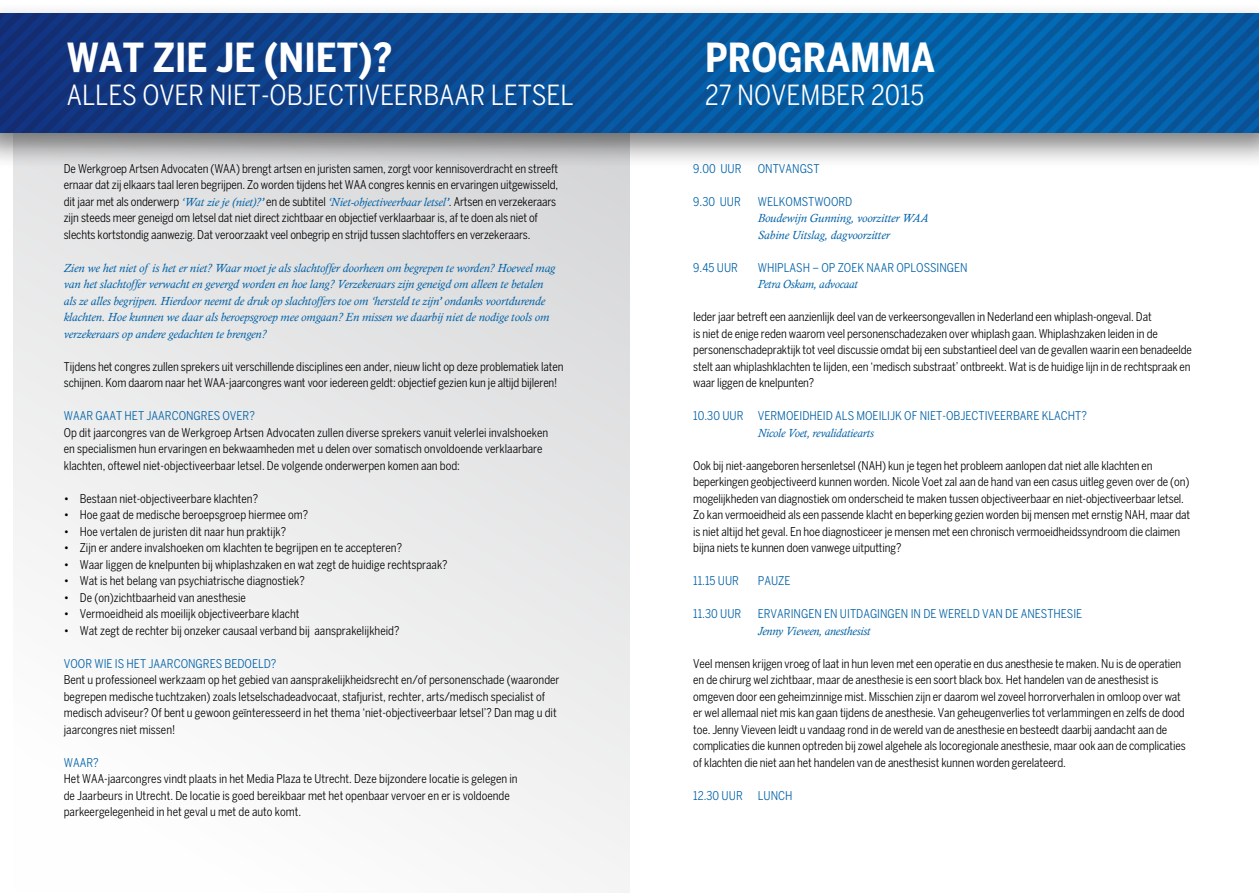
<style>
.page{position:relative;width:1259px;height:893px;background:#fff}
.page>*{position:absolute;margin:0;border:0;box-sizing:border-box;transform-origin:0 0}
.t1{font:700 condensed 39.75px "Benton Sans";color:#fff}
.t2{font:condensed 27.45px "Benton Sans";color:#fff}
.t3{font:condensed 12px/16.5px "Benton Sans";letter-spacing:-.01em;color:#000}
.t4{font:italic 12px/16.5px "Calisto";color:#0061a6}
.t5{font:condensed 12px "Benton Sans";color:#0061a6}
.s1{font-family:"Calisto";font-style:italic;font-stretch:normal;color:#0061a6}
</style>
<div class="page">
<svg style="left:13px;top:169px;width:616px;height:724px;fill:#eceded"></svg>
<div style="left:0;top:2px;width:1259px;height:167px;background:#000;opacity:.5"></div>
<svg style="left:366px;top:14px;width:18px;height:119px"></svg>
<svg style="left:384px;top:14px;width:18px;height:119px"></svg>
<svg style="left:419px;top:14px;width:18px;height:119px;fill:#0c478d"></svg>
<svg style="left:437px;top:14px;width:18px;height:119px"></svg>
<svg style="left:455px;top:14px;width:18px;height:119px"></svg>
<svg style="left:473px;top:14px;width:18px;height:119px;fill:#0b4a90"></svg>
<svg style="left:491px;top:14px;width:17px;height:119px;fill:#0b4a91"></svg>
<svg style="left:508px;top:14px;width:18px;height:119px"></svg>
<svg style="left:526px;top:14px;width:18px;height:119px"></svg>
<svg style="left:544px;top:14px;width:18px;height:119px"></svg>
<svg style="left:562px;top:14px;width:18px;height:119px"></svg>
<svg style="left:580px;top:14px;width:18px;height:119px"></svg>
<svg style="left:598px;top:14px;width:17px;height:119px"></svg>
<svg style="left:615px;top:14px;width:18px;height:119px"></svg>
<svg style="left:633px;top:14px;width:18px;height:119px"></svg>
<svg style="left:651px;top:14px;width:608px;height:119px"></svg>
<svg style="left:669px;top:28px;width:590px;height:105px"></svg>
<svg style="left:687px;top:46px;width:572px;height:87px"></svg>
<svg style="left:704px;top:63px;width:555px;height:70px"></svg>
<h1 class="t1" style="left:67px;top:35px;width:327px">WAT ZIE JE (NIET)?</h1>
<h2 class="t2" style="left:67px;top:80px;width:508px">alles over ni et-objectiveerbaar letsel</h2>
<p class="t3" style="left:64px;top:160px;width:496px">De Werkgroep Artsen Advocaten (WAA) brengt artsen en juristen samen, zorgt voor kennisoverdracht en streeft ernaar dat zij elkaars taal leren begrijpen. Zo worden tijdens het WAA congres kennis en ervaringen uitgewisseld, dit jaar met als onderwerp <span class="s1">‘Wat zie je (niet)?’</span> en de subtitel <span class="s1">‘Niet-objectiveerbaar letsel’</span>. Artsen en verzekeraars zijn steeds meer geneigd om letsel dat niet direct zichtbaar en objectief verklaarbaar is, af te doen als niet of slechts kortstondig aanwezig. Dat veroorzaakt veel onbegrip en strijd tussen slachtoffers en verzekeraars.</p>
<p class="t4" style="left:64px;top:260px;width:493px">Zien we het niet of is het er niet? Waar moet je als slachtoffer doorheen om begrepen te worden? Hoeveel mag van het slachtoffer verwacht en gevergd worden en hoe lang? Verzekeraars zijn geneigd om alleen te betalen als ze alles begrijpen. Hierdoor neemt de druk op slachtoffers toe om ‘hersteld te zijn’ ondanks voortdurende klachten. Hoe kunnen we daar als beroepsgroep mee omgaan? En missen we daarbij niet de nodige tools om verzekeraars op andere gedachten te brengen?</p>
<p class="t3" style="left:64px;top:358px;width:501px">Tijdens het congres zullen sprekers uit verschillende disciplines een ander, nieuw licht op deze problematiek laten schijnen. Kom daarom naar het WAA-jaarcongres want voor iedereen geldt: objectief gezien kun je altijd bijleren!</p>
<p class="t5" style="left:64px;top:409px;width:193px">Waar gaat het jaarcongres over?</p>
<p class="t3" style="left:64px;top:424px;width:486px">Op dit jaarcongres van de Werkgroep Artsen Advocaten zullen diverse sprekers vanuit velerlei invalshoeken en specialismen hun ervaringen en bekwaamheden met u delen over somatisch onvoldoende verklaarbare klachten, oftewel niet-objectiveerbaar letsel. De volgende onderwerpen komen aan bod:</p>
<p class="t3" style="left:64px;top:490px;width:196px">• Bestaan niet-objectiveerbare klachten?</p>
<p class="t3" style="left:64px;top:507px;width:246px">• Hoe gaat de medische beroepsgroep hiermee om?</p>
<p class="t3" style="left:64px;top:523px;width:224px">• Hoe vertalen de juristen dit naar hun praktijk?</p>
<p class="t3" style="left:64px;top:540px;width:340px">• Zijn er andere invalshoeken om klachten te begrijpen en te accepteren?</p>
<p class="t3" style="left:64px;top:556px;width:385px">• Waar liggen de knelpunten bij whiplashzaken en wat zegt de huidige rechtspraak?</p>
<p class="t3" style="left:64px;top:573px;width:242px">• Wat is het belang van psychiatrische diagnostiek?</p>
<p class="t3" style="left:64px;top:589px;width:184px">• De (on)zichtbaarheid van anesthesie</p>
<p class="t3" style="left:64px;top:606px;width:237px">• Vermoeidheid als moeilijk objectiveerbare klacht</p>
<p class="t3" style="left:64px;top:622px;width:337px">• Wat zegt de rechter bij onzeker causaal verband bij aansprakelijkheid?</p>
<p class="t5" style="left:64px;top:657px;width:214px">Voor wi e is het jaarcongres bedoeld?</p>
<p class="t3" style="left:64px;top:672px;width:497px">Bent u professioneel werkzaam op het gebied van aansprakelijkheidsrecht en/of personenschade (waaronder begrepen medische tuchtzaken) zoals letselschadeadvocaat, stafjurist, rechter, arts/medisch specialist of medisch adviseur? Of bent u gewoon geïnteresseerd in het thema ‘niet-objectiveerbaar letsel’? Dan mag u dit jaarcongres niet missen!</p>
<p class="t5" style="left:64px;top:756px;width:36px">Waar?</p>
<p class="t3" style="left:64px;top:771px;width:455px">Het WAA-jaarcongres vindt plaats in het Media Plaza te Utrecht. Deze bijzondere locatie is gelegen in de Jaarbeurs in Utrecht. De locatie is goed bereikbaar met het openbaar vervoer en er is voldoende parkeergelegenheid in het geval u met de auto komt.</p>
<h1 class="t1" style="left:705px;top:35px;width:231px">PROGRAMMA</h1>
<h2 class="t2" style="left:705px;top:80px;width:220px">27 november 2015</h2>
<p class="t5" style="left:693px;top:162px;width:128px">9.00 uu r Ontvangst</p>
<p class="t5" style="left:693px;top:195px;width:49px">9.30 uu r</p>
<p class="t5" style="left:758px;top:195px;width:95px">Welkomstwoord</p>
<p class="t4" style="left:758px;top:210px;width:172px">Boudewijn Gunning, voorzitter WAA<br>Sabine Uitslag, dagvoorzitter</p>
<p class="t5" style="left:693px;top:261px;width:46px">9.45 uu r</p>
<p class="t5" style="left:758px;top:261px;width:211px">Whiplash – op zoek naar oplossi ngen</p>
<p class="t4" style="left:758px;top:276px;width:101px">Petra Oskam, advocaat</p>
<p class="t3" style="left:693px;top:309px;width:500px">Ieder jaar betreft een aanzienlijk deel van de verkeersongevallen in Nederland een whiplash-ongeval. Dat<br>is niet de enige reden waarom veel personenschadezaken over whiplash gaan. Whiplashzaken leiden in de personenschadepraktijk tot veel discussie omdat bij een substantieel deel van de gevallen waarin een benadeelde stelt aan whiplashklachten te lijden, een ‘medisch substraat’ ontbreekt. Wat is de huidige lijn in de rechtspraak en waar liggen de knelpunten?</p>
<p class="t5" style="left:693px;top:409px;width:395px">10.30 uu r Vermoeidheid als moei lijk of ni et-objectiveerbare klacht?</p>
<p class="t4" style="left:758px;top:425px;width:117px">Nicole Voet, revalidatiearts</p>
<p class="t3" style="left:693px;top:457px;width:498px">Ook bij niet-aangeboren hersenletsel (NAH) kun je tegen het probleem aanlopen dat niet alle klachten en beperkingen geobjectiveerd kunnen worden. N icole Voet zal aan de hand van een casus uitleg geven over de (on) mogelijkheden van diagnostiek om onderscheid te maken tussen objectiveerbaar en niet-objectiveerbaar letsel.<br>Zo kan vermoeidheid als een passende klacht en beperking gezien worden bij mensen met ernstig NAH , maar dat is niet altijd het geval. En hoe diagnosticeer je mensen met een chronisch vermoeidheidssyndroom die claimen bijna niets te kunnen doen vanwege uitputting?</p>
<p class="t5" style="left:693px;top:574px;width:47px">11.15 uu r</p>
<p class="t5" style="left:758px;top:574px;width:34px">Pauze</p>
<p class="t5" style="left:693px;top:607px;width:170px">11.30 uu r Ervari ngen en uitdagi</p>
<p class="t5" style="left:880px;top:607px;width:204px">ngen i n de wereld van de anesthesi e</p>
<p class="t4" style="left:758px;top:623px;width:114px">Jenny Vieveen, anesthesist</p>
<p class="t3" style="left:693px;top:655px;width:494px">Veel mensen krijgen vroeg of laat in hun leven met een operatie en dus anesthesie te maken. N u is de operatien en de chirurg wel zichtbaar, maar de anesthesie is een soort black box. Het handelen van de anesthesist is omgeven door een geheimzinnige mist. M isschien zijn er daarom wel zoveel horrorverhalen in omloop over wat er wel allemaal niet mis kan gaan tijdens de anesthesie. Van geheugenverlies tot verlammingen en zelfs de dood toe. Jenny Vieveen leidt u vandaag rond in de wereld van de anesthesie en besteedt daarbij aandacht aan de complicaties die kunnen optreden bij zowel algehele als locoregionale anesthesie, maar ook aan de complicaties of klachten die niet aan het handelen van de anesthesist kunnen worden gerelateerd.</p>
<p class="t5" style="left:693px;top:789px;width:62px">12.30 uu r Lu</p>
<p class="t5" style="left:770px;top:789px;width:23px">nch</p>
</div>
